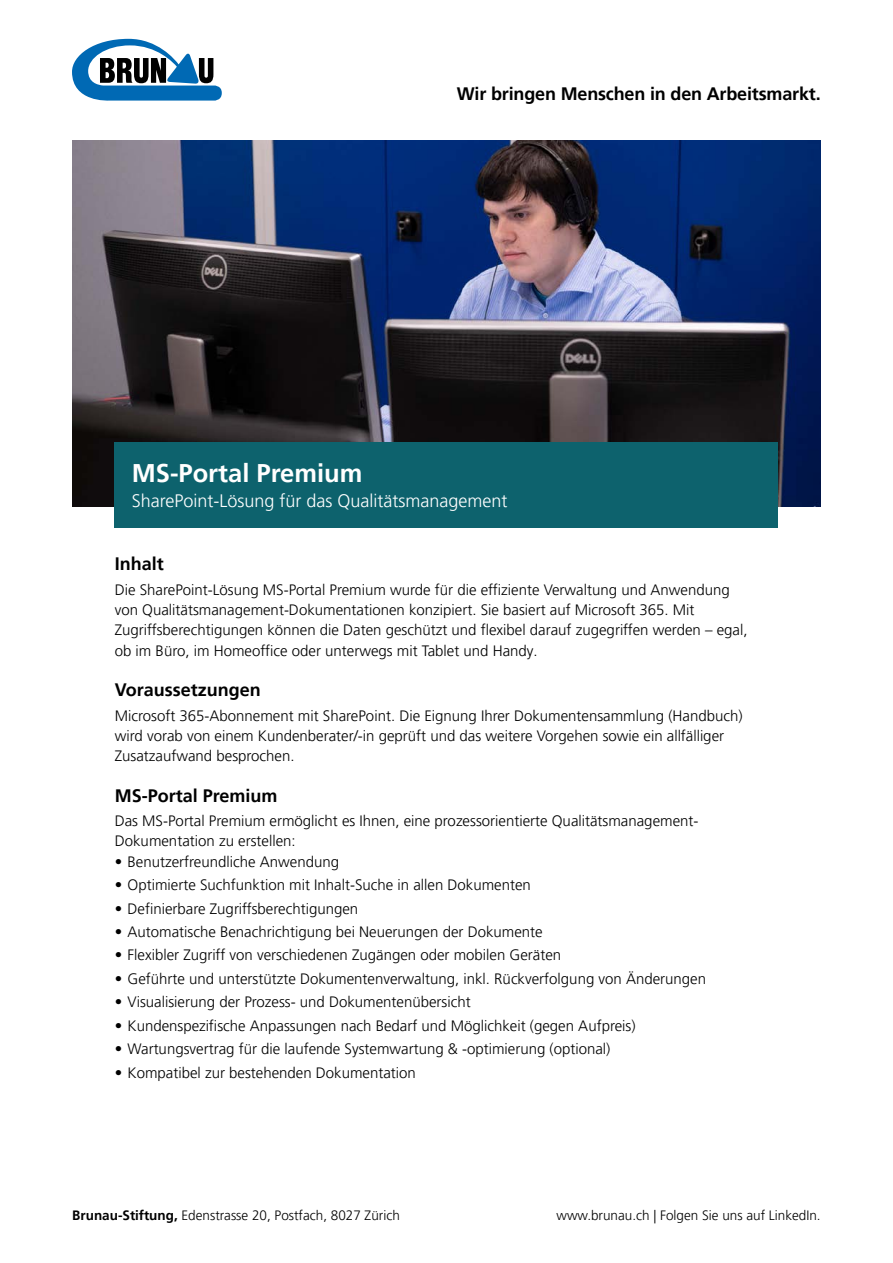
<style>
.page{position:relative;width:893px;height:1263px;background:#fff}
.page>*{position:absolute;margin:0;border:0;box-sizing:border-box;transform-origin:0 0}
.t1{font:700 25.5px "Frutiger LT Pro";color:#fff}
.t2{font:700 18px "Frutiger LT Pro";letter-spacing:-.01em;color:#000}
.t3{font:300 18px "Frutiger LT Pro";color:#fff}
.t4{font:300 15px/20.2px "Frutiger LT Pro";color:#000}
.t5{font:300 13.5px "Frutiger LT Pro";color:#000}
.s1{font-weight:700}
</style>
<div class="page">
<svg style="left:72px;top:39px;width:150px;height:62px"></svg>
<img style="left:72px;top:140px;width:749px;height:366px">
<div style="left:115px;top:442px;width:663px;height:85px;background:#0d626d"></div>
<p class="t2" style="left:457px;top:83px;width:365px">Wir bringen Menschen in den Arbeitsmarkt.</p>
<h1 class="t1" style="left:132px;top:458px;width:232px">MS-Portal Premium</h1>
<p class="t3" style="left:132px;top:490px;width:377px">SharePoint-Lösung für das Qualitätsmanagement</p>
<p class="t2" style="left:115px;top:553px;width:51px">Inhalt</p>
<p class="t4" style="left:115px;top:580px;width:634px">Die SharePoint-Lösung MS-Portal Premium wurde für die effiziente Verwaltung und Anwendung von Qualitätsmanagement-Dokumentationen konzipiert. Sie basiert auf Microsoft 365. Mit Zugriffsberechtigungen können die Daten geschützt und flexibel darauf zugegriffen werden – egal, ob im Büro, im Homeoffice oder unterwegs mit Tablet und Handy.</p>
<p class="t2" style="left:115px;top:679px;width:148px">Voraussetzungen</p>
<p class="t4" style="left:115px;top:705px;width:629px">Microsoft 365-Abonnement mit SharePoint. Die Eignung Ihrer Dokumentensammlung (Handbuch) wird vorab von einem Kundenberater/-in geprüft und das weitere Vorgehen sowie ein allfälliger<br>Zusatzaufwand besprochen.</p>
<p class="t2" style="left:115px;top:785px;width:164px">MS-Portal Premium</p>
<p class="t4" style="left:115px;top:811px;width:585px">Das MS-Portal Premium ermöglicht es Ihnen, eine prozessorientierte Qualitätsmanagement-<br>Dokumentation zu erstellen:</p>
<p class="t4" style="left:115px;top:851px;width:226px">• Benutzerfreundliche Anwendung</p>
<p class="t4" style="left:115px;top:875px;width:418px">• Optimierte Suchfunktion mit Inhalt-Suche in allen Dokumenten</p>
<p class="t4" style="left:115px;top:898px;width:245px">• Definierbare Zugriffsberechtigungen</p>
<p class="t4" style="left:115px;top:922px;width:429px">• Automatische Benachrichtigung bei Neuerungen der Dokumente</p>
<p class="t4" style="left:115px;top:945px;width:448px">• Flexibler Zugriff von verschiedenen Zugängen oder mobilen Geräten</p>
<p class="t4" style="left:115px;top:969px;width:593px">• Geführte und unterstützte Dokumentenverwaltung, inkl. Rückverfolgung von Änderungen</p>
<p class="t4" style="left:115px;top:992px;width:357px">• Visualisierung der Prozess- und Dokumentenübersicht</p>
<p class="t4" style="left:115px;top:1015px;width:522px">• Kundenspezifische Anpassungen nach Bedarf und Möglichkeit (gegen Aufpreis)</p>
<p class="t4" style="left:115px;top:1039px;width:497px">• Wartungsvertrag für die laufende Systemwartung &amp; -optimierung (optional)</p>
<p class="t4" style="left:115px;top:1062px;width:303px">• Kompatibel zur bestehenden Dokumentation</p>
<p class="t5" style="left:72px;top:1208px;width:329px"><span class="s1">Brunau-Stiftung,</span> Edenstrasse 20, Postfach, 8027 Zürich</p>
<p class="t5" style="left:557px;top:1208px;width:266px">www.brunau.ch | Folgen Sie uns auf LinkedIn.</p>
</div>
